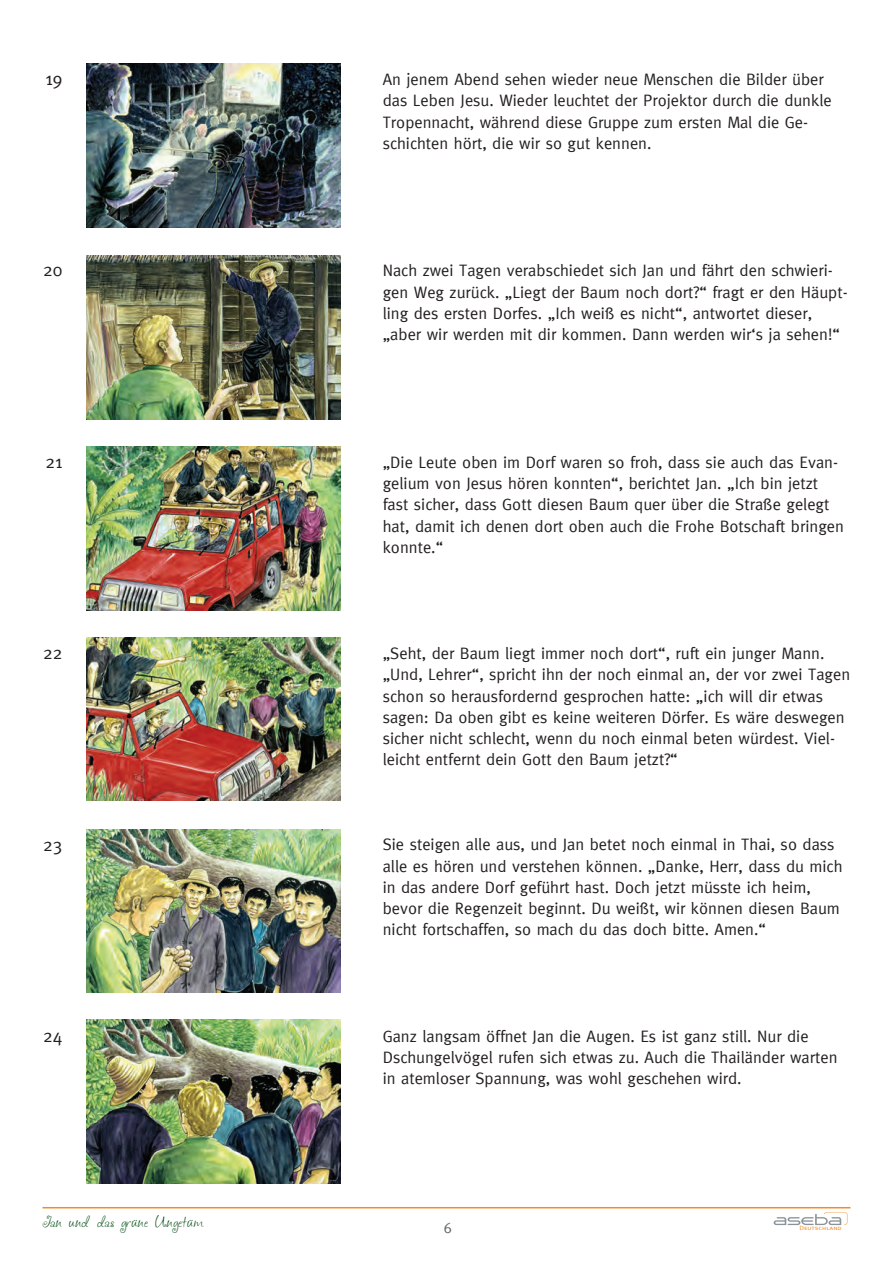
<style>
.page{position:relative;width:893px;height:1263px;background:#fff}
.page>*{position:absolute;margin:0;border:0;box-sizing:border-box;transform-origin:0 0}
.t1{font:18px "Meta";color:#231f20}
.t2{font:16.5px/21.3px "Meta";color:#231f20}
.t3{font:15px "Meta";color:#606a70}
.t4{font:12px "aka Frivolity";color:#004c13}
.t5{font:6.15px "Meta Caps";color:#f68b1f;scale:1.2 1}
</style>
<div class="page">
<svg style="left:774px;top:1212px;width:73px;height:13px"></svg>
<hr style="left:43px;top:1207px;width:807px;height:1px;background:#f68b1f">
<img style="left:87px;top:64px;width:253px;height:163px">
<img style="left:87px;top:256px;width:253px;height:163px">
<img style="left:87px;top:447px;width:253px;height:163px">
<img style="left:87px;top:637px;width:253px;height:164px">
<img style="left:87px;top:829px;width:253px;height:163px">
<img style="left:87px;top:1020px;width:253px;height:163px">
<p class="t1" style="left:45px;top:68px;width:18px">19</p>
<p class="t2" style="left:383px;top:68px;width:451px">An jenem Abend sehen wieder neue Menschen die Bilder über das Leben Jesu. Wieder leuchtet der Projektor durch die dunkle Tropennacht, während diese Gruppe zum ersten Mal die Ge&shy;schichten hört, die wir so gut kennen.</p>
<p class="t1" style="left:43px;top:260px;width:21px">20</p>
<p class="t2" style="left:383px;top:260px;width:466px">Nach zwei Tagen verabschiedet sich Jan und fährt den schwieri&shy;gen Weg zurück. „Liegt der Baum noch dort?“ fragt er den Häupt&shy;ling des ersten Dorfes. „Ich weiß es nicht“, antwortet dieser, „aber wir werden mit dir kommen. Dann werden wir‘s ja sehen!“</p>
<p class="t1" style="left:45px;top:451px;width:18px">21</p>
<p class="t2" style="left:383px;top:451px;width:463px">„Die Leute oben im Dorf waren so froh, dass sie auch das Evan&shy;gelium von Jesus hören konnten“, berichtet Jan. „Ich bin jetzt fast sicher, dass Gott diesen Baum quer über die Straße gelegt hat, damit ich denen dort oben auch die Frohe Botschaft bringen konnte.“</p>
<p class="t1" style="left:43px;top:642px;width:21px">22</p>
<p class="t2" style="left:383px;top:642px;width:469px">„Seht, der Baum liegt immer noch dort“, ruft ein junger Mann. „Und, Lehrer“, spricht ihn der noch einmal an, der vor zwei Tagen schon so herausfordernd gesprochen hatte: „ich will dir etwas sagen: Da oben gibt es keine weiteren Dörfer. Es wäre deswegen sicher nicht schlecht, wenn du noch einmal beten würdest. Viel&shy;leicht entfernt dein Gott den Baum jetzt?“</p>
<p class="t1" style="left:43px;top:834px;width:21px">23</p>
<p class="t2" style="left:383px;top:834px;width:461px">Sie steigen alle aus, und Jan betet noch einmal in Thai, so dass alle es hören und verstehen können. „Danke, Herr, dass du mich in das andere Dorf geführt hast. Doch jetzt müsste ich heim, bevor die Regenzeit beginnt. Du weißt, wir können diesen Baum nicht fortschaffen, so mach du das doch bitte. Amen.“</p>
<p class="t1" style="left:43px;top:1025px;width:21px">24</p>
<p class="t2" style="left:383px;top:1025px;width:456px">Ganz langsam öffnet Jan die Augen. Es ist ganz still. Nur die<br>Dschungelvögel rufen sich etwas zu. Auch die Thailänder warten in atemloser Spannung, was wohl geschehen wird.</p>
<p class="t4" style="left:43px;top:1216px;width:162px">Jan und das grüne Ungetüm</p>
<p class="t3" style="left:444px;top:1219px;width:10px">6</p>
<p class="t5" style="left:799px;top:1225px;width:37px">Deutschland</p>
</div>
